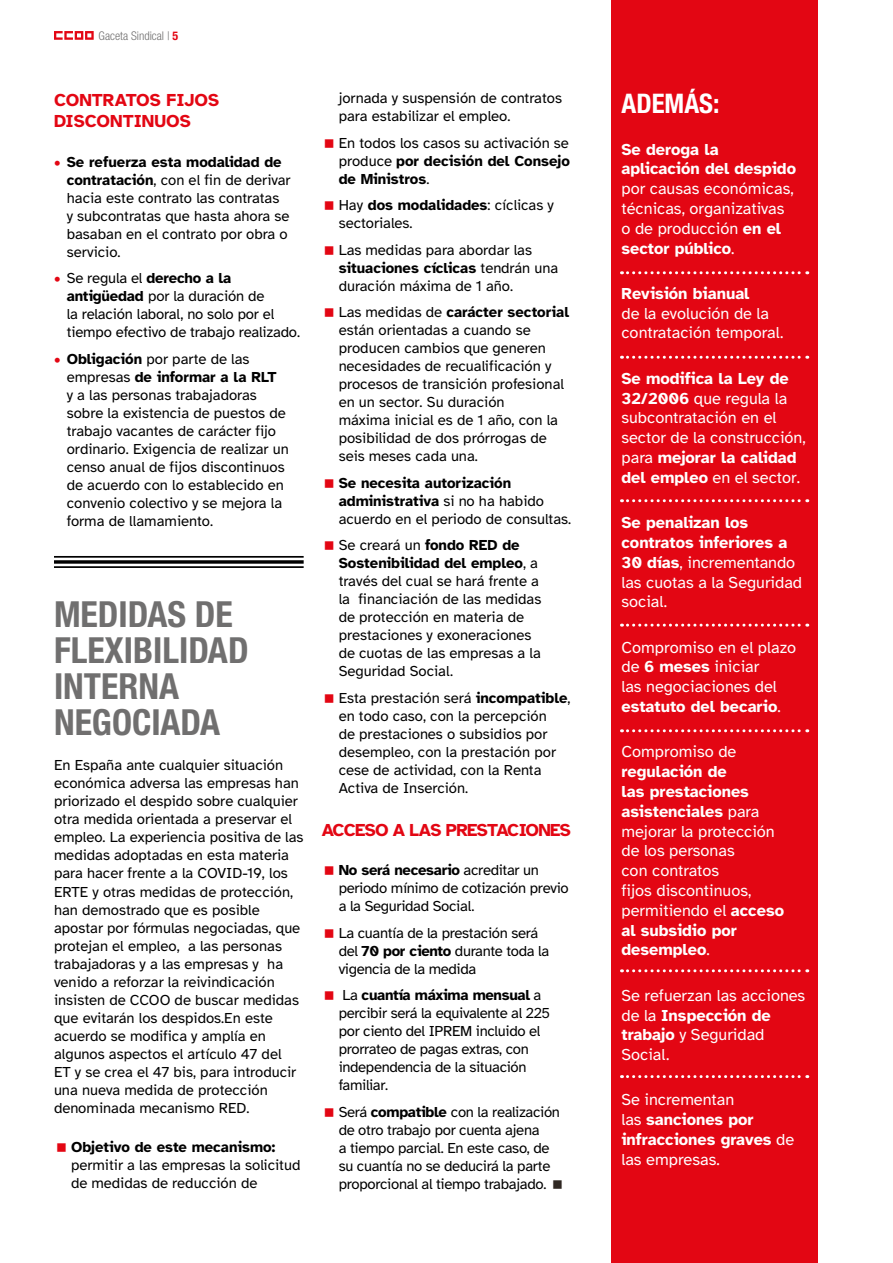
<style>
.page{position:relative;width:893px;height:1263px;background:#fff}
.page>*{position:absolute;margin:0;border:0;box-sizing:border-box;transform-origin:0 0}
.t1{font:700 condensed 36px/36px "Helvetica Neue LT Std";color:#706f6f}
.t2{font:700 condensed 27px "Helvetica Neue LT Std";color:#fff}
.t3{font:700 18px/21.6px "Atkinson Hyperlegible";color:#e30613}
.t4{font:700 18px "Atkinson Hyperlegible";letter-spacing:-.04em;color:#e30613}
.t5{font:16.5px/19.8px "Atkinson Hyperlegible";color:#fff}
.t6{font:700 16.5px/19.8px "Atkinson Hyperlegible";color:#fff}
.t7{font:15px/18px "Atkinson Hyperlegible";color:#000}
.t8{font:15px/18px "Atkinson Hyperlegible";letter-spacing:-.02em;color:#000}
.t9{font:700 15px "Atkinson Hyperlegible";color:#000}
.t10{font:300 condensed 12px "Helvetica Neue LT Std";color:#706f6f}
.s1{font-weight:700;color:#e30613}
.s2{font-weight:700}
</style>
<div class="page">
<svg style="left:54px;top:31px;width:40px;height:9px"></svg>
<div style="left:611px;top:0;width:206px;height:1263px;background:#e30613"></div>
<svg style="left:621px;top:271px;width:187px;height:3px"></svg>
<svg style="left:621px;top:356px;width:187px;height:3px"></svg>
<svg style="left:621px;top:499px;width:187px;height:3px"></svg>
<svg style="left:621px;top:624px;width:187px;height:3px"></svg>
<svg style="left:621px;top:729px;width:187px;height:3px"></svg>
<svg style="left:621px;top:969px;width:187px;height:3px"></svg>
<svg style="left:621px;top:1075px;width:187px;height:3px"></svg>
<hr style="left:54px;top:556px;width:250px;height:2px;background:#000">
<svg style="left:54px;top:560px;width:250px;height:4px"></svg>
<hr style="left:54px;top:566px;width:250px;height:2px;background:#000">
<p class="t10" style="left:99px;top:28px;width:81px">Gaceta Sindical | <span class="s1">5</span></p>
<p class="t3" style="left:54px;top:89px;width:167px">CONTRATOS FIJOS<br>DISCONTINUOS</p>
<p class="t7" style="left:67px;top:153px;width:225px;text-indent:-13px"><span class="s1">•</span> <span class="s2">Se refuerza esta modalidad de contratación</span>, con el fin de derivar hacia este contrato las contratas<br>y subcontratas que hasta ahora se basaban en el contrato por obra o servicio.</p>
<p class="t7" style="left:67px;top:269px;width:235px;text-indent:-13px"><span class="s1">•</span> Se regula el <span class="s2">derecho a la antigüedad</span> por la duración de<br>la relación laboral, no solo por el tiempo efectivo de trabajo realizado.</p>
<p class="t7" style="left:67px;top:350px;width:224px;text-indent:-13px"><span class="s1">•</span> <span class="s2">Obligación</span> por parte de las empresas <span class="s2">de informar a la RLT<br></span>y a las personas trabajadoras sobre la existencia de puestos de trabajo vacantes de carácter fijo ordinario. Exigencia de realizar un censo anual de fijos discontinuos de acuerdo con lo establecido en convenio colectivo y se mejora la forma de llamamiento.</p>
<h1 class="t1" style="left:54px;top:596px;width:196px">MEDIDAS DE<br>FLEXIBILIDAD<br>INTERNA<br>NEGOCIADA</h1>
<p class="t7" style="left:54px;top:757px;width:251px">En España ante cualquier situación económica adversa las empresas han priorizado el despido sobre cualquier otra medida orientada a preservar el empleo. La experiencia positiva de las medidas adoptadas en esta materia para hacer frente a la COVID-19, los ERTE y otras medidas de protección, han demostrado que es posible apostar por fórmulas negociadas, que protejan el empleo, a las personas trabajadoras y a las empresas y ha venido a reforzar la reivindicación insisten de CCOO de buscar medidas que evitarán los despidos.En este acuerdo se modifica y amplía en algunos aspectos el artículo 47 del<br>ET y se crea el 47 bis, para introducir una nueva medida de protección denominada mecanismo RED.</p>
<p class="t9" style="left:71px;top:1138px;width:206px">Objetivo de este mecanismo:</p>
<p class="t7" style="left:71px;top:1156px;width:231px">permitir a las empresas la solicitud de medidas de reducción de</p>
<p class="t7" style="left:339px;top:90px;width:225px">jornada y suspensión de contratos para estabilizar el empleo.</p>
<p class="t7" style="left:339px;top:134px;width:233px;text-align:justify">En todos los casos su activación se produce <span class="s2">por decisión del Consejo de Ministros</span>.</p>
<p class="t7" style="left:339px;top:197px;width:217px">Hay <span class="s2">dos modalidades</span>: cíclicas y sectoriales.</p>
<p class="t7" style="left:339px;top:241px;width:221px">Las medidas para abordar las <span class="s2">situaciones cíclicas</span> tendrán una duración máxima de 1 año.</p>
<p class="t7" style="left:339px;top:304px;width:232px">Las medidas de <span class="s2">carácter sectorial </span>están orientadas a cuando se producen cambios que generen necesidades de recualificación y procesos de transición profesional en un sector. Su duración<br>máxima inicial es de 1 año, con la posibilidad de dos prórrogas de seis meses cada una.</p>
<p class="t7" style="left:339px;top:474px;width:234px"><span class="s2">Se necesita autorización administrativa</span> si no ha habido acuerdo en el periodo de consultas.</p>
<p class="t7" style="left:339px;top:537px;width:204px">Se creará un <span class="s2">fondo RED de<br>Sostenibilidad del empleo</span>, a través del cual se hará frente a la financiación de las medidas de protección en materia de prestaciones y exoneraciones de cuotas de las empresas a la<br>Seguridad Social.</p>
<p class="t7" style="left:339px;top:689px;width:233px">Esta prestación será <span class="s2">incompatible</span>, en todo caso, con la percepción<br>de prestaciones o subsidios por desempleo, con la prestación por cese de actividad, con la Renta<br>Activa de Inserción.</p>
<p class="t4" style="left:322px;top:819px;width:251px">ACCESO A LAS PRESTACIONES</p>
<p class="t8" style="left:339px;top:861px;width:232px"><span class="s2">No será necesario</span> acreditar un periodo mínimo de cotización previo a la Seguridad Social.</p>
<p class="t8" style="left:339px;top:924px;width:212px">La cuantía de la prestación será del <span class="s2">70 por ciento</span> durante toda la vigencia de la medida</p>
<p class="t8" style="left:339px;top:986px;width:213px">La <span class="s2">cuantía máxima mensual</span> a percibir será la equivalente al 225 por ciento del IPREM incluido el prorrateo de pagas extras, con independencia de la situación familiar.</p>
<p class="t8" style="left:339px;top:1103px;width:223px">Será <span class="s2">compatible</span> con la realización de otro trabajo por cuenta ajena<br>a tiempo parcial. En este caso, de su cuantía no se deducirá la parte proporcional al tiempo trabajado.</p>
<h2 class="t2" style="left:621px;top:88px;width:99px">ADEMÁS:</h2>
<p class="t6" style="left:621px;top:139px;width:176px">Se deroga la aplicación del despido</p>
<p class="t5" style="left:621px;top:179px;width:174px">por causas económicas, técnicas, organizativas o de producción <span class="s2">en el sector público</span>.</p>
<p class="t6" style="left:621px;top:283px;width:129px">Revisión bianual</p>
<p class="t5" style="left:621px;top:303px;width:163px">de la evolución de la contratación temporal.</p>
<p class="t5" style="left:621px;top:369px;width:186px"><span class="s2">Se modifica la Ley de<br>32/2006</span> que regula la subcontratación en el sector de la construcción, para <span class="s2">mejorar la calidad del empleo</span> en el sector.</p>
<p class="t5" style="left:621px;top:513px;width:182px"><span class="s2">Se penalizan los contratos inferiores a<br>30 días</span>, incrementando las cuotas a la Seguridad social.</p>
<p class="t5" style="left:621px;top:637px;width:176px">Compromiso en el plazo de <span class="s2">6 meses</span> iniciar<br>las negociaciones del <span class="s2">estatuto del becario</span>.</p>
<p class="t5" style="left:621px;top:742px;width:116px">Compromiso de</p>
<p class="t5" style="left:621px;top:762px;width:164px"><span class="s2">regulación de<br>las prestaciones asistenciales</span> para mejorar la protección de los personas<br>con contratos<br>fijos discontinuos, permitiendo el <span class="s2">acceso al subsidio por desempleo</span>.</p>
<p class="t5" style="left:621px;top:985px;width:185px">Se refuerzan las acciones de la <span class="s2">Inspección de trabajo</span> y Seguridad<br>Social.</p>
<p class="t5" style="left:621px;top:1090px;width:174px">Se incrementan<br>las <span class="s2">sanciones por infracciones graves</span> de las empresas.</p>
</div>
